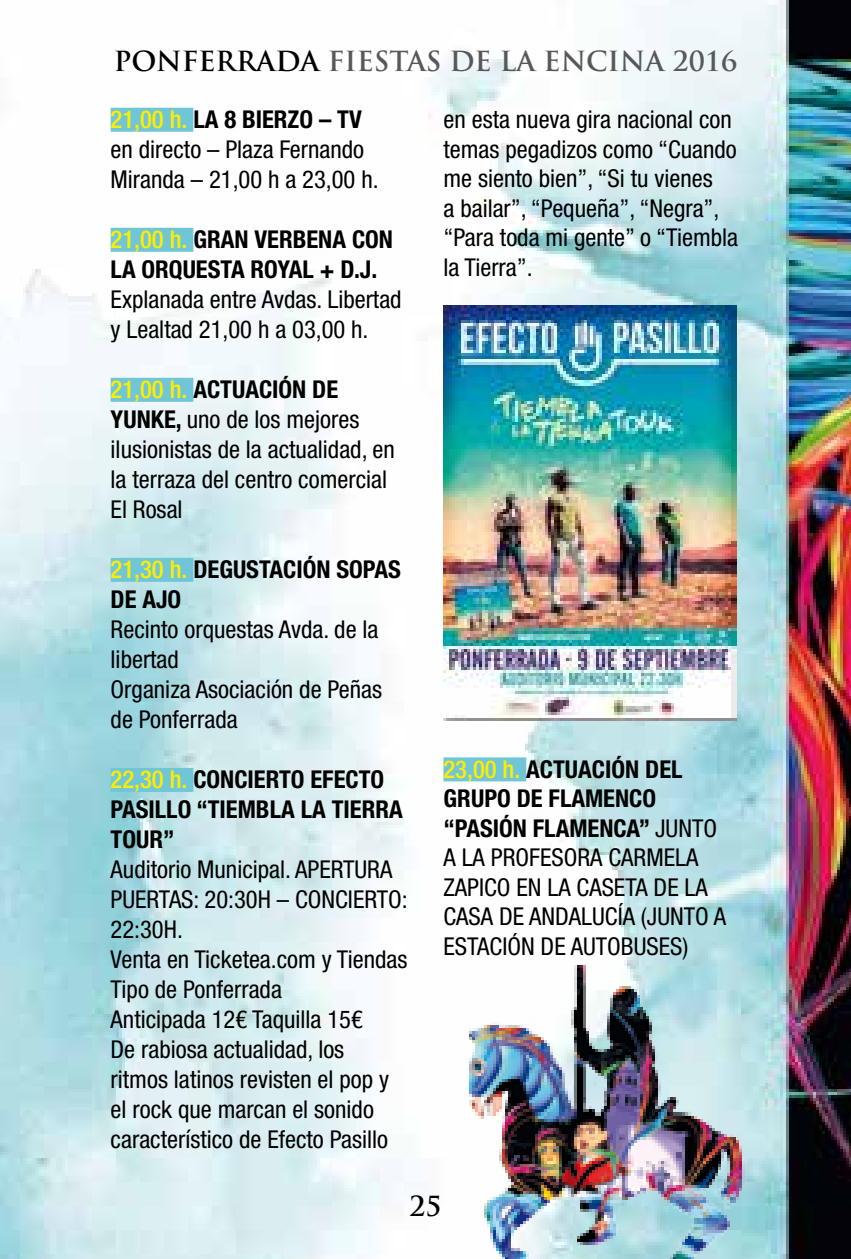
<style>
.page{position:relative;width:851px;height:1259px;background:#fff}
.page>*{position:absolute;margin:0;border:0;box-sizing:border-box;transform-origin:0 0}
.t1{font:700 27px "Trajan Pro";color:#58585a}
.t2{font:700 27px "Trajan Pro";color:#000}
.t3{font:condensed 24.6px/30px "Helvetica Neue LT Std";color:#000}
.t4{font:700 condensed 24.6px/30px "Helvetica Neue LT Std";color:#000}
.s1{color:#000}
.s2{font-weight:500;color:#ffed00}
.s3{font-weight:700}
</style>
<div class="page">
<img style="left:0;top:0;width:850px;height:1259px">
<div style="left:111px;top:108px;width:82px;height:24px;background:#70c6d6"></div>
<div style="left:111px;top:228px;width:82px;height:24px;background:#70c6d6"></div>
<div style="left:111px;top:378px;width:82px;height:24px;background:#70c6d6"></div>
<div style="left:111px;top:558px;width:82px;height:24px;background:#70c6d6"></div>
<div style="left:111px;top:768px;width:82px;height:24px;background:#70c6d6"></div>
<div style="left:443px;top:757px;width:83px;height:24px;background:#70c6d6"></div>
<img style="left:443px;top:305px;width:293px;height:415px">
<img style="left:431px;top:966px;width:346px;height:293px">
<p class="t1" style="left:114px;top:45px;width:625px"><span class="s1">PONFERRADA</span> FIESTAS DE LA ENCINA 2016</p>
<p class="t3" style="left:111px;top:104px;width:269px"><span class="s2">21,00 h.</span> <span class="s3">LA 8 BIERZO – TV </span>en directo – Plaza Fernando<br>Miranda – 21,00 h a 23,00 h.</p>
<p class="t4" style="left:111px;top:224px;width:284px"><span class="s2">21,00 h.</span> GRAN VERBENA CON<br>LA ORQUESTA ROYAL + D.J.</p>
<p class="t3" style="left:111px;top:284px;width:292px">Explanada entre Avdas. Libertad y Lealtad 21,00 h a 03,00 h.</p>
<p class="t3" style="left:111px;top:374px;width:286px"><span class="s2">21,00 h.</span> <span class="s3">ACTUACIÓN DE<br>YUNKE,</span> uno de los mejores ilusionistas de la actualidad, en la terraza del centro comercial<br>El Rosal</p>
<p class="t4" style="left:111px;top:554px;width:292px"><span class="s2">21,30 h.</span> DEGUSTACIÓN SOPAS<br>DE AJO</p>
<p class="t3" style="left:111px;top:614px;width:273px">Recinto orquestas Avda. de la libertad<br>Organiza Asociación de Peñas de Ponferrada</p>
<p class="t4" style="left:111px;top:764px;width:293px"><span class="s2">22,30 h.</span> CONCIERTO EFECTO<br>PASILLO “TIEMBLA LA TIERRA<br>TOUR”</p>
<p class="t3" style="left:111px;top:854px;width:298px">Auditorio Municipal. APERTURA<br>PUERTAS: 20:30H – CONCIERTO:<br>22:30H.<br>Venta en Ticketea.com y Tiendas<br>Tipo de Ponferrada<br>Anticipada 12€ Taquilla 15€<br>De rabiosa actualidad, los ritmos latinos revisten el pop y el rock que marcan el sonido característico de Efecto Pasillo</p>
<p class="t3" style="left:443px;top:105px;width:296px">en esta nueva gira nacional con temas pegadizos como “Cuando me siento bien”, “Si tu vienes<br>a bailar”, “Pequeña”, “Negra”, “Para toda mi gente” o “Tiembla la Tierra”.</p>
<p class="t3" style="left:443px;top:754px;width:284px"><span class="s2">23,00 h.</span> <span class="s3">ACTUACIÓN DEL<br>GRUPO DE FLAMENCO “PASIÓN FLAMENCA”</span> JUNTO<br>A LA PROFESORA CARMELA<br>ZAPICO EN LA CASETA DE LA<br>CASA DE ANDALUCÍA (JUNTO A<br>ESTACIÓN DE AUTOBUSES)</p>
<p class="t2" style="left:409px;top:1189px;width:34px">25</p>
</div>
